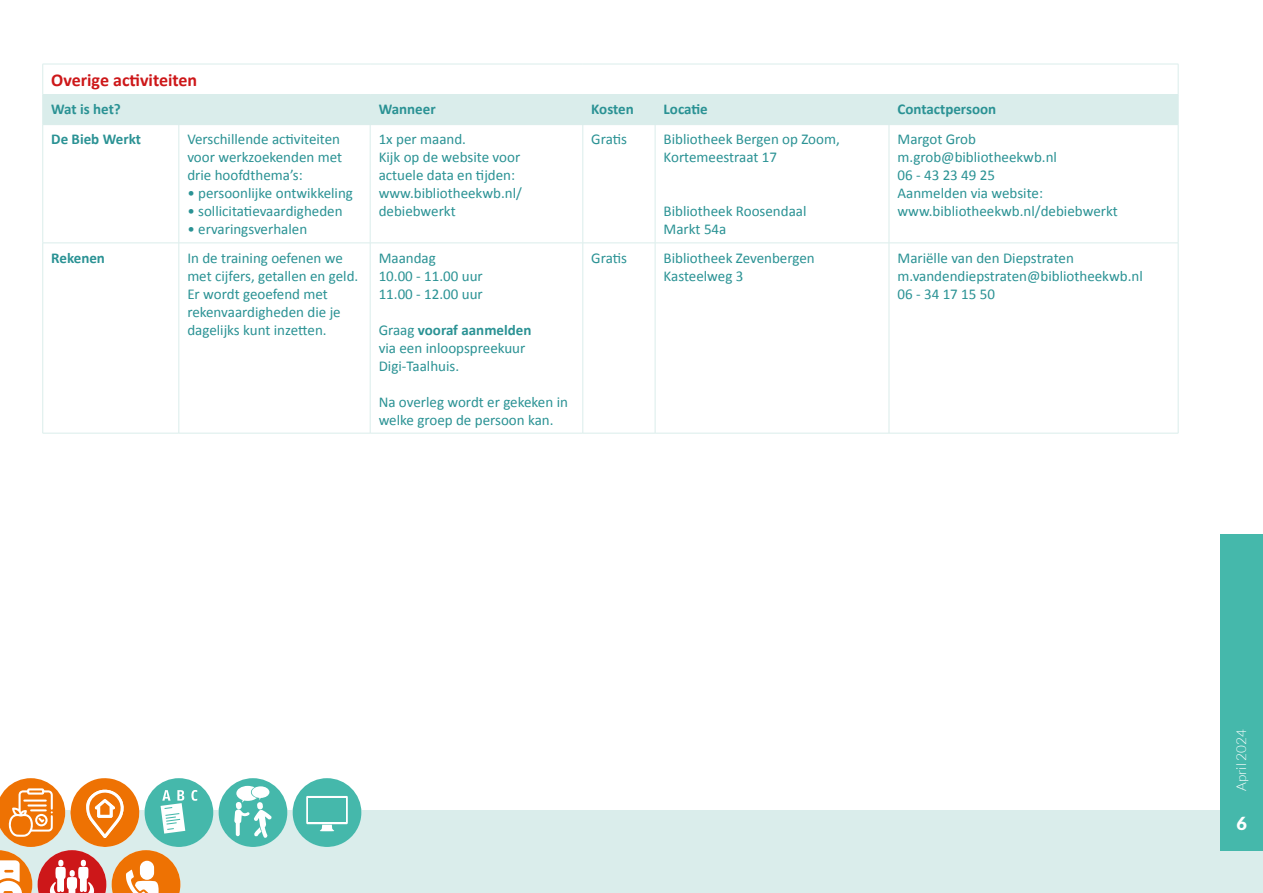
<style>
.page{position:relative;width:1263px;height:893px;background:#fff}
.page>*{position:absolute;margin:0;border:0;box-sizing:border-box;transform-origin:0 0}
.t1{font:700 18px "Calibri";color:#cd1719}
.t2{font:900 18px "Lato";color:#fff}
.t3{font:15px/18px "Calibri";color:#2a9294}
.t4{font:700 15px "Calibri";color:#2a9294}
.t5{font:300 13.5px "Lato";color:#fff}
.s1{font-weight:700}
</style>
<div class="page">
<div style="left:0;top:810px;width:1263px;height:83px;background:#daedeb"></div>
<div style="left:1220px;top:534px;width:43px;height:316px;background:#45b8ab"></div>
<svg style="left:219px;top:778px;width:68px;height:69px"></svg>
<svg style="left:293px;top:778px;width:68px;height:69px"></svg>
<div style="left:308px;top:798px;width:38px;height:24px;background:#45b8ab"></div>
<svg style="left:0;top:778px;width:213px;height:115px"></svg>
<hr style="left:42px;top:64px;width:1px;height:30px;background:#daedeb">
<hr style="left:43px;top:64px;width:136px;height:1px;background:#daedeb">
<hr style="left:179px;top:64px;width:191px;height:1px;background:#daedeb">
<hr style="left:370px;top:64px;width:213px;height:1px;background:#daedeb">
<hr style="left:583px;top:64px;width:72px;height:1px;background:#daedeb">
<hr style="left:655px;top:64px;width:234px;height:1px;background:#daedeb">
<hr style="left:889px;top:64px;width:289px;height:1px;background:#daedeb">
<hr style="left:1178px;top:64px;width:1px;height:30px;background:#daedeb">
<div style="left:42px;top:95px;width:1137px;height:30px;background:#daedeb"></div>
<hr style="left:43px;top:94px;width:136px;height:1px;background:#daedeb">
<hr style="left:179px;top:94px;width:191px;height:1px;background:#daedeb">
<hr style="left:370px;top:94px;width:213px;height:1px;background:#daedeb">
<hr style="left:583px;top:94px;width:72px;height:1px;background:#daedeb">
<hr style="left:655px;top:94px;width:234px;height:1px;background:#daedeb">
<hr style="left:889px;top:94px;width:289px;height:1px;background:#daedeb">
<hr style="left:42px;top:125px;width:1px;height:118px;background:#daedeb">
<hr style="left:42px;top:243px;width:1px;height:190px;background:#daedeb">
<hr style="left:43px;top:124px;width:136px;height:1px;background:#daedeb">
<hr style="left:43px;top:243px;width:136px;height:1px;background:#daedeb">
<hr style="left:43px;top:433px;width:136px;height:1px;background:#daedeb">
<hr style="left:179px;top:124px;width:191px;height:1px;background:#daedeb">
<hr style="left:179px;top:243px;width:191px;height:1px;background:#daedeb">
<hr style="left:179px;top:433px;width:191px;height:1px;background:#daedeb">
<hr style="left:370px;top:124px;width:213px;height:1px;background:#daedeb">
<hr style="left:370px;top:243px;width:213px;height:1px;background:#daedeb">
<hr style="left:370px;top:433px;width:213px;height:1px;background:#daedeb">
<hr style="left:583px;top:124px;width:72px;height:1px;background:#daedeb">
<hr style="left:583px;top:243px;width:72px;height:1px;background:#daedeb">
<hr style="left:583px;top:433px;width:72px;height:1px;background:#daedeb">
<hr style="left:655px;top:124px;width:234px;height:1px;background:#daedeb">
<hr style="left:655px;top:243px;width:234px;height:1px;background:#daedeb">
<hr style="left:655px;top:433px;width:234px;height:1px;background:#daedeb">
<hr style="left:889px;top:124px;width:289px;height:1px;background:#daedeb">
<hr style="left:889px;top:243px;width:289px;height:1px;background:#daedeb">
<hr style="left:889px;top:433px;width:289px;height:1px;background:#daedeb">
<hr style="left:179px;top:125px;width:1px;height:118px;background:#daedeb">
<hr style="left:179px;top:243px;width:1px;height:190px;background:#daedeb">
<hr style="left:370px;top:125px;width:1px;height:118px;background:#daedeb">
<hr style="left:370px;top:243px;width:1px;height:190px;background:#daedeb">
<hr style="left:582px;top:125px;width:1px;height:118px;background:#daedeb">
<hr style="left:582px;top:243px;width:1px;height:190px;background:#daedeb">
<hr style="left:655px;top:125px;width:1px;height:118px;background:#daedeb">
<hr style="left:655px;top:243px;width:1px;height:190px;background:#daedeb">
<hr style="left:889px;top:125px;width:1px;height:118px;background:#daedeb">
<hr style="left:889px;top:243px;width:1px;height:190px;background:#daedeb">
<hr style="left:1178px;top:125px;width:1px;height:118px;background:#daedeb">
<hr style="left:1178px;top:243px;width:1px;height:190px;background:#daedeb">
<p class="t1" style="left:51px;top:67px;width:148px">Overige activiteiten</p>
<p class="t4" style="left:51px;top:99px;width:71px">Wat is het?</p>
<p class="t4" style="left:379px;top:99px;width:58px">Wanneer</p>
<p class="t4" style="left:591px;top:99px;width:44px">Kosten</p>
<p class="t4" style="left:664px;top:99px;width:46px">Locatie</p>
<p class="t4" style="left:897px;top:99px;width:100px">Contactpersoon</p>
<p class="t4" style="left:51px;top:129px;width:91px">De Bieb Werkt</p>
<p class="t3" style="left:187px;top:130px;width:156px">Verschillende activiteiten voor werkzoekenden met drie hoofdthema’s:</p>
<p class="t3" style="left:187px;top:184px;width:167px">• persoonlijke ontwikkeling</p>
<p class="t3" style="left:187px;top:202px;width:157px">• sollicitatievaardigheden</p>
<p class="t3" style="left:187px;top:220px;width:121px">• ervaringsverhalen</p>
<p class="t3" style="left:591px;top:130px;width:37px">Gratis</p>
<p class="t3" style="left:664px;top:130px;width:178px">Bibliotheek Bergen op Zoom,<br>Kortemeestraat 17</p>
<p class="t3" style="left:897px;top:130px;width:80px">Margot Grob</p>
<p class="t3" style="left:897px;top:148px;width:161px">m.grob@bibliotheekwb.nl</p>
<p class="t3" style="left:897px;top:166px;width:147px">06 - 43 23 49 25<br>Aanmelden via website:</p>
<p class="t3" style="left:897px;top:202px;width:222px">www.bibliotheekwb.nl/debiebwerkt</p>
<p class="t3" style="left:379px;top:130px;width:89px">1x per maand.</p>
<p class="t3" style="left:379px;top:148px;width:145px">Kijk op de website voor actuele data en tijden: www.bibliotheekwb.nl/ debiebwerkt</p>
<p class="t3" style="left:664px;top:202px;width:144px">Bibliotheek Roosendaal<br>Markt 54a</p>
<p class="t4" style="left:51px;top:247px;width:55px">Rekenen</p>
<p class="t3" style="left:187px;top:248px;width:172px">In de training oefenen we met cijfers, getallen en geld.<br>Er wordt geoefend met rekenvaardigheden die je dagelijks kunt inzetten.</p>
<p class="t3" style="left:379px;top:248px;width:59px">Maandag</p>
<p class="t3" style="left:379px;top:266px;width:106px">10.00 - 11.00 uur<br>11.00 - 12.00 uur</p>
<p class="t3" style="left:379px;top:320px;width:154px">Graag <span class="s1">vooraf aanmelden </span>via een inloopspreekuur<br>Digi-Taalhuis.</p>
<p class="t3" style="left:379px;top:392px;width:191px">Na overleg wordt er gekeken in welke groep de persoon kan.</p>
<p class="t3" style="left:591px;top:248px;width:37px">Gratis</p>
<p class="t3" style="left:664px;top:248px;width:153px">Bibliotheek Zevenbergen<br>Kasteelweg 3</p>
<p class="t3" style="left:897px;top:248px;width:247px">Mariëlle van den Diepstraten m.vandendiepstraten@bibliotheekwb.nl<br>06 - 34 17 15 50</p>
<p class="t5" style="left:1234px;top:791px;width:63px;rotate:-90deg">April 2024</p>
<p class="t2" style="left:1236px;top:813px;width:12px">6</p>
</div>
